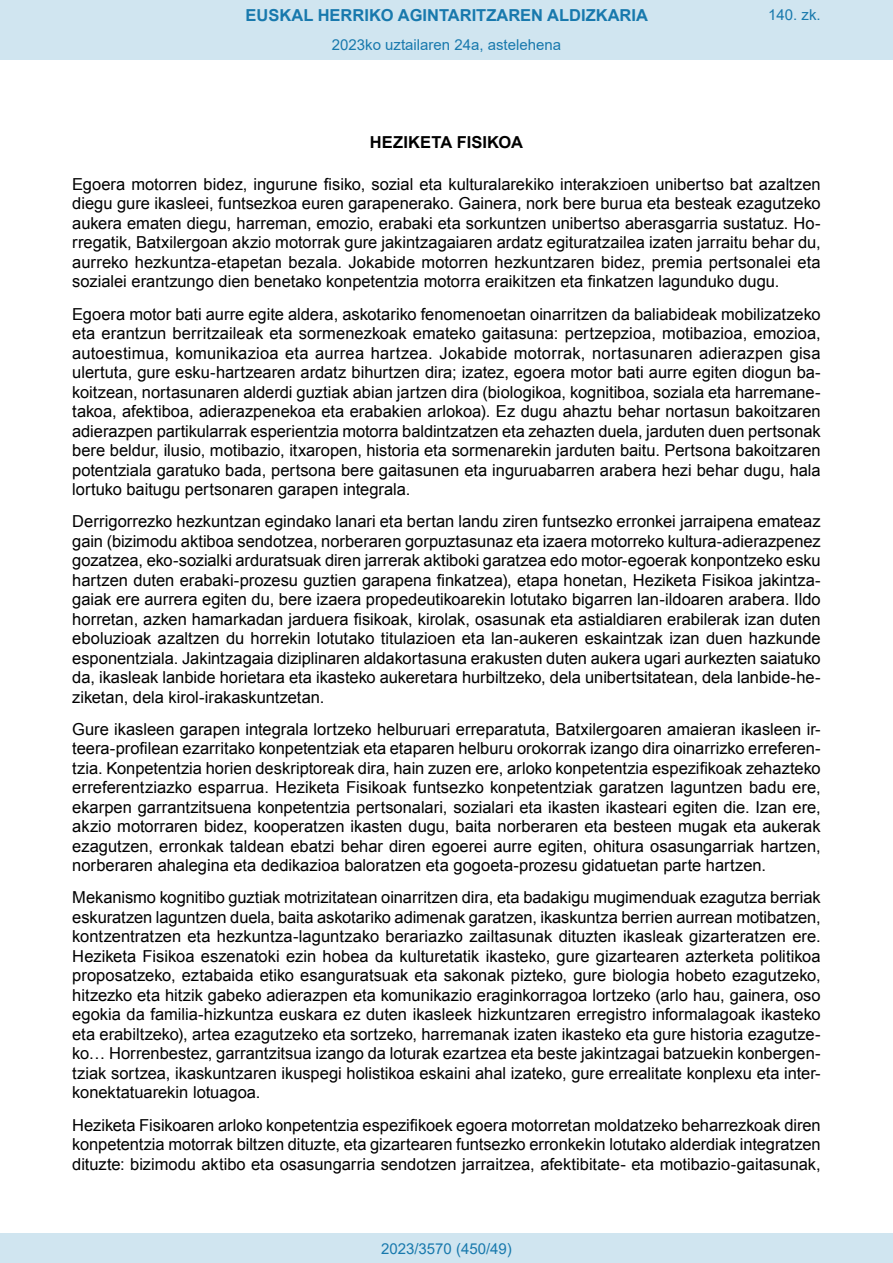
<style>
.page{position:relative;width:893px;height:1263px;background:#fff}
.page>*{position:absolute;margin:0;border:0;box-sizing:border-box;transform-origin:0 0}
.t1{font:16.5px/19.5px "Arial";letter-spacing:-.005em;color:#000;text-align:justify}
.t2{font:700 16.5px "Arial";color:#1879ad}
.t3{font:700 16.5px "Arial";letter-spacing:.005em;color:#000}
.Paginacion_Centro{font:15px "Arial";color:#1879ad}
</style>
<div class="page">
<div style="left:0;top:0;width:893px;height:60px;background:#d0e5f0"></div>
<div style="left:0;top:1233px;width:893px;height:30px;background:#d0e5f0"></div>
<p class="t2" style="left:246px;top:3px;width:404px">EUSKAL HERRIKO AGINTARITZAREN ALDIZKARIA</p>
<p class="Paginacion_Centro" style="left:768px;top:5px;width:54px">140. zk.</p>
<p class="Paginacion_Centro" style="left:332px;top:35px;width:231px">2023ko uztailaren 24a, astelehena</p>
<p class="t3" style="left:370px;top:131px;width:155px">HEZIKETA FISIKOA</p>
<p class="t1" style="left:72px;top:175px;width:750px">Egoera motorren bidez, ingurune fisiko, sozial eta kulturalarekiko interakzioen unibertso bat azaltzen diegu gure ikasleei, funtsezkoa euren garapenerako. Gainera, nork bere burua eta besteak ezagutzeko aukera ematen diegu, harreman, emozio, erabaki eta sorkuntzen unibertso aberasgarria sustatuz. Ho&shy;rregatik, Batxilergoan akzio motorrak gure jakintzagaiaren ardatz egituratzailea izaten jarraitu behar du, aurreko hezkuntza-etapetan bezala. Jokabide motorren hezkuntzaren bidez, premia pertsonalei eta sozialei erantzungo dien benetako konpetentzia motorra eraikitzen eta finkatzen lagunduko dugu.</p>
<p class="t1" style="left:72px;top:304px;width:750px">Egoera motor bati aurre egite aldera, askotariko fenomenoetan oinarritzen da baliabideak mobilizatzeko eta erantzun berritzaileak eta sormenezkoak emateko gaitasuna: pertzepzioa, motibazioa, emozioa, autoestimua, komunikazioa eta aurrea hartzea. Jokabide motorrak, nortasunaren adierazpen gisa ulertuta, gure esku-hartzearen ardatz bihurtzen dira; izatez, egoera motor bati aurre egiten diogun ba&shy;koitzean, nortasunaren alderdi guztiak abian jartzen dira (biologikoa, kognitiboa, soziala eta harremane&shy;takoa, afektiboa, adierazpenekoa eta erabakien arlokoa). Ez dugu ahaztu behar nortasun bakoitzaren adierazpen partikularrak esperientzia motorra baldintzatzen eta zehazten duela, jarduten duen pertsonak bere beldur, ilusio, motibazio, itxaropen, historia eta sormenarekin jarduten baitu. Pertsona bakoitzaren potentziala garatuko bada, pertsona bere gaitasunen eta inguruabarren arabera hezi behar dugu, hala lortuko baitugu pertsonaren garapen integrala.</p>
<p class="t1" style="left:72px;top:512px;width:750px">Derrigorrezko hezkuntzan egindako lanari eta bertan landu ziren funtsezko erronkei jarraipena emateaz gain (bizimodu aktiboa sendotzea, norberaren gorpuztasunaz eta izaera motorreko kultura-adierazpenez gozatzea, eko-sozialki arduratsuak diren jarrerak aktiboki garatzea edo motor-egoerak konpontzeko esku hartzen duten erabaki-prozesu guztien garapena finkatzea), etapa honetan, Heziketa Fisikoa jakintza&shy;gaiak ere aurrera egiten du, bere izaera propedeutikoarekin lotutako bigarren lan-ildoaren arabera. Ildo horretan, azken hamarkadan jarduera fisikoak, kirolak, osasunak eta astialdiaren erabilerak izan duten eboluzioak azaltzen du horrekin lotutako titulazioen eta lan-aukeren eskaintzak izan duen hazkunde esponentziala. Jakintzagaia diziplinaren aldakortasuna erakusten duten aukera ugari aurkezten saiatuko da, ikasleak lanbide horietara eta ikasteko aukeretara hurbiltzeko, dela unibertsitatean, dela lanbide-he&shy;ziketan, dela kirol-irakaskuntzetan.</p>
<p class="t1" style="left:72px;top:719px;width:750px">Gure ikasleen garapen integrala lortzeko helburuari erreparatuta, Batxilergoaren amaieran ikasleen ir&shy;teera-profilean ezarritako konpetentziak eta etaparen helburu orokorrak izango dira oinarrizko erreferen&shy;tzia. Konpetentzia horien deskriptoreak dira, hain zuzen ere, arloko konpetentzia espezifikoak zehazteko erreferentziazko esparrua. Heziketa Fisikoak funtsezko konpetentziak garatzen laguntzen badu ere, ekarpen garrantzitsuena konpetentzia pertsonalari, sozialari eta ikasten ikasteari egiten die. Izan ere, akzio motorraren bidez, kooperatzen ikasten dugu, baita norberaren eta besteen mugak eta aukerak ezagutzen, erronkak taldean ebatzi behar diren egoerei aurre egiten, ohitura osasungarriak hartzen, norberaren ahalegina eta dedikazioa baloratzen eta gogoeta-prozesu gidatuetan parte hartzen.</p>
<p class="t1" style="left:72px;top:888px;width:750px">Mekanismo kognitibo guztiak motrizitatean oinarritzen dira, eta badakigu mugimenduak ezagutza berriak eskuratzen laguntzen duela, baita askotariko adimenak garatzen, ikaskuntza berrien aurrean motibatzen, kontzentratzen eta hezkuntza-laguntzako berariazko zailtasunak dituzten ikasleak gizarteratzen ere.<br>Heziketa Fisikoa eszenatoki ezin hobea da kulturetatik ikasteko, gure gizartearen azterketa politikoa proposatzeko, eztabaida etiko esanguratsuak eta sakonak pizteko, gure biologia hobeto ezagutzeko, hitzezko eta hitzik gabeko adierazpen eta komunikazio eraginkorragoa lortzeko (arlo hau, gainera, oso egokia da familia-hizkuntza euskara ez duten ikasleek hizkuntzaren erregistro informalagoak ikasteko eta erabiltzeko), artea ezagutzeko eta sortzeko, harremanak izaten ikasteko eta gure historia ezagutze&shy;ko… Horrenbestez, garrantzitsua izango da loturak ezartzea eta beste jakintzagai batzuekin konbergen&shy;tziak sortzea, ikaskuntzaren ikuspegi holistikoa eskaini ahal izateko, gure errealitate konplexu eta inter&shy;konektatuarekin lotuagoa.</p>
<p class="t1" style="left:72px;top:1115px;width:750px">Heziketa Fisikoaren arloko konpetentzia espezifikoek egoera motorretan moldatzeko beharrezkoak diren konpetentzia motorrak biltzen dituzte, eta gizartearen funtsezko erronkekin lotutako alderdiak integratzen dituzte: bizimodu aktibo eta osasungarria sendotzen jarraitzea, afektibitate- eta motibazio-gaitasunak,</p>
<p class="Paginacion_Centro" style="left:381px;top:1238px;width:132px">2023/3570 (450/49)</p>
</div>
